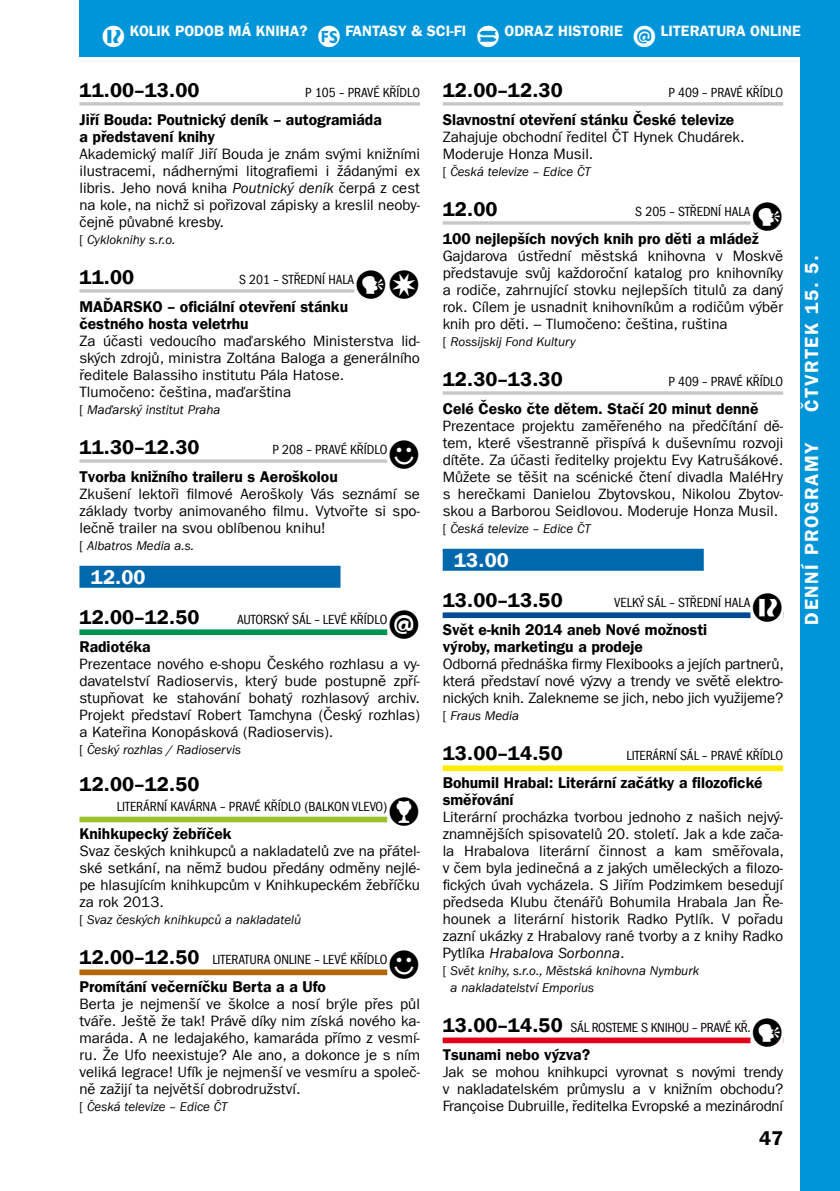
<style>
.page{position:relative;width:840px;height:1191px;background:#fff}
.page>*{position:absolute;margin:0;border:0;box-sizing:border-box;transform-origin:0 0}
.t1{font:20px "Franklin Gothic LT Com Dm";letter-spacing:.01em;color:#000}
.t2{font:20px "Franklin Gothic LT Com Dm";letter-spacing:.01em;color:#fff}
.t3{font:19px "Franklin Gothic LT Com Dm";letter-spacing:.08em;color:#fff}
.t4{font:15.6px/17px "Franklin Gothic LT Com Dm";color:#000}
.t5{font:15px/17px "Franklin Gothic LT Com";color:#000;text-align:justify}
.t6{font:15px "Franklin Gothic LT Com Dm";color:#fff}
.t7{font:condensed 13.6px "Franklin Gothic LT Com";letter-spacing:-.005em;color:#000}
.t8{font:italic 13px/17px "Franklin Gothic LT Com";color:#000}
.s1{font-family:"PIKTO"}
.s2{font-style:italic}
.s3{font-style:normal}
.s4{font-family:"PIKTO";font-stretch:normal;font-size:20px}
.s5{font-family:"Franklin Gothic LT Com Dm";font-stretch:normal;font-size:20px}
</style>
<div class="page">
<div style="left:79px;top:0;width:760px;height:57px;background:#0095d8"></div>
<div style="left:799px;top:0;width:40px;height:1191px;background:#0095d8"></div>
<hr style="left:79px;top:102px;width:341px;height:4px;background:#d1d2d3">
<svg style="left:79px;top:289px;width:275px;height:4px"></svg>
<svg style="left:79px;top:459px;width:308px;height:4px"></svg>
<div style="left:79px;top:566px;width:261px;height:22px;background:#0069ae"></div>
<div style="left:79px;top:629px;width:341px;height:6px;background:#009252"></div>
<div style="left:387px;top:627px;width:33px;height:10px;background:#fff"></div>
<div style="left:79px;top:816px;width:341px;height:6px;background:#9cc22b"></div>
<div style="left:387px;top:814px;width:33px;height:10px;background:#fff"></div>
<div style="left:79px;top:969px;width:341px;height:6px;background:#b26706"></div>
<div style="left:387px;top:967px;width:33px;height:10px;background:#fff"></div>
<hr style="left:442px;top:102px;width:340px;height:4px;background:#d1d2d3">
<svg style="left:442px;top:221px;width:308px;height:4px"></svg>
<svg style="left:442px;top:391px;width:340px;height:4px"></svg>
<div style="left:442px;top:549px;width:261px;height:22px;background:#0069ae"></div>
<div style="left:442px;top:612px;width:340px;height:6px;background:#004a99"></div>
<div style="left:750px;top:610px;width:32px;height:10px;background:#fff"></div>
<div style="left:442px;top:765px;width:340px;height:6px;background:#ffed00"></div>
<div style="left:442px;top:1037px;width:340px;height:6px;background:#e2001a"></div>
<div style="left:750px;top:1035px;width:32px;height:10px;background:#fff"></div>
<p class="t6" style="left:101px;top:22px;width:701px"><span class="s1">5</span> KOLIK PODOB MÁ KNIHA? <span class="s1">6</span> FANTASY &amp; SCI-FI <span class="s1">7</span> ODRAZ HISTORIE <span class="s1">8</span> LITERATURA ONLINE</p>
<h1 class="t1" style="left:79px;top:78px;width:122px">11.00–13.00</h1>
<p class="t7" style="left:305px;top:84px;width:116px">P 105 – PRAVÉ KŘÍDLO</p>
<p class="t4" style="left:79px;top:111px;width:304px">Jiří Bouda: Poutnický deník – autogramiáda a představení knihy</p>
<p class="t5" style="left:79px;top:145px;width:342px">Akademický malíř Jiří Bouda je znám svými knižními ilustracemi, nádhernými litografiemi i žádanými ex libris. Jeho nová kniha <span class="s2">Poutnický deník</span> čerpá z cest na kole, na nichž si pořizoval zápisky a kreslil neoby&shy;čejně půvabné kresby.</p>
<p class="t8" style="left:79px;top:231px;width:97px"><span class="s3">[</span> Cykloknihy s.r.o.</p>
<h1 class="t1" style="left:79px;top:265px;width:56px">11.00</h1>
<p class="t7" style="left:239px;top:271px;width:182px">S 201 – STŘEDNÍ HALA<span class="s4">31</span></p>
<p class="t4" style="left:79px;top:298px;width:270px">MAĎARSKO – oficiální otevření stánku čestného hosta veletrhu</p>
<p class="t5" style="left:79px;top:332px;width:342px;text-align:left">Za účasti vedoucího maďarského Ministerstva lid&shy;ských zdrojů, ministra Zoltána Baloga a generálního ředitele Balassiho institutu Pála Hatose.<br>Tlumočeno: čeština, maďarština</p>
<p class="t8" style="left:79px;top:401px;width:142px"><span class="s3">[</span> Maďarský institut Praha</p>
<h1 class="t1" style="left:79px;top:435px;width:122px">11.30–12.30</h1>
<p class="t7" style="left:272px;top:441px;width:149px">P 208 – PRAVÉ KŘÍDLO<span class="s4">2</span></p>
<p class="t4" style="left:79px;top:468px;width:260px">Tvorba knižního traileru s Aeroškolou</p>
<p class="t5" style="left:79px;top:485px;width:342px">Zkušení lektoři filmové Aeroškoly Vás seznámí se základy tvorby animovaného filmu. Vytvořte si spo&shy;lečně trailer na svou oblíbenou knihu!</p>
<p class="t8" style="left:79px;top:537px;width:116px"><span class="s3">[</span> Albatros Media a.s.</p>
<h1 class="t2" style="left:91px;top:565px;width:56px">12.00</h1>
<h1 class="t1" style="left:79px;top:605px;width:122px">12.00–12.50</h1>
<p class="t7" style="left:237px;top:611px;width:184px">AUTORSKÝ SÁL – LEVÉ KŘÍDLO<span class="s4">8</span></p>
<p class="t4" style="left:79px;top:638px;width:73px">Radiotéka</p>
<p class="t5" style="left:79px;top:655px;width:342px">Prezentace nového e-shopu Českého rozhlasu a vy&shy;davatelství Radioservis, který bude postupně zpří&shy;stupňovat ke stahování bohatý rozhlasový archiv.<br>Projekt představí Robert Tamchyna (Český rozhlas) a Kateřina Konopásková (Radioservis).</p>
<p class="t8" style="left:79px;top:741px;width:163px"><span class="s3">[</span> Český rozhlas / Radioservis</p>
<h1 class="t1" style="left:79px;top:772px;width:122px">12.00–12.50</h1>
<p class="t7" style="left:117px;top:799px;width:87px">LITERÁRNÍ KAVÁRNA</p>
<p class="t7" style="left:220px;top:799px;width:201px">– PRAVÉ KŘÍDLO (BALKON VLEVO)<span class="s4">4</span></p>
<p class="t4" style="left:79px;top:825px;width:154px">Knihkupecký žebříček</p>
<p class="t5" style="left:79px;top:842px;width:342px">Svaz českých knihkupců a nakladatelů zve na přátel&shy;ské setkání, na němž budou předány odměny nejlé&shy;pe hlasujícím knihkupcům v Knihkupeckém žebříčku za rok 2013.</p>
<p class="t8" style="left:79px;top:911px;width:223px"><span class="s3">[</span> Svaz českých knihkupců a nakladatelů</p>
<p class="t7" style="left:79px;top:951px;width:342px"><span class="s5">12.00–12.50</span> LITERATURA ONLINE – LEVÉ KŘÍDLO<span class="s4">2</span></p>
<p class="t4" style="left:79px;top:978px;width:248px">Promítání večerníčku Berta a a Ufo</p>
<p class="t5" style="left:79px;top:995px;width:342px">Berta je nejmenší ve školce a nosí brýle přes půl tváře. Ještě že tak! Právě díky nim získá nového ka&shy;maráda. A ne ledajakého, kamaráda přímo z vesmí&shy;ru. Že Ufo neexistuje? Ale ano, a dokonce je s ním veliká legrace! Ufík je nejmenší ve vesmíru a společ&shy;ně zažijí ta největší dobrodružství.</p>
<p class="t8" style="left:79px;top:1098px;width:150px"><span class="s3">[</span> Česká televize – Edice ČT</p>
<h1 class="t1" style="left:442px;top:78px;width:122px">12.00–12.30</h1>
<p class="t7" style="left:668px;top:84px;width:116px">P 409 – PRAVÉ KŘÍDLO</p>
<p class="t4" style="left:442px;top:111px;width:293px">Slavnostní otevření stánku České televize</p>
<p class="t5" style="left:442px;top:128px;width:303px">Zahajuje obchodní ředitel ČT Hynek Chudárek.<br>Moderuje Honza Musil.</p>
<p class="t8" style="left:442px;top:163px;width:150px"><span class="s3">[</span> Česká televize – Edice ČT</p>
<h1 class="t1" style="left:442px;top:197px;width:56px">12.00</h1>
<p class="t7" style="left:635px;top:203px;width:149px">S 205 – STŘEDNÍ HALA<span class="s4">3</span></p>
<p class="t4" style="left:442px;top:230px;width:317px">100 nejlepších nových knih pro děti a mládež</p>
<p class="t5" style="left:442px;top:247px;width:342px">Gajdarova ústřední městská knihovna v Moskvě představuje svůj každoroční katalog pro knihovníky a rodiče, zahrnující stovku nejlepších titulů za daný rok. Cílem je usnadnit knihovníkům a rodičům výběr knih pro děti. – Tlumočeno: čeština, ruština</p>
<p class="t8" style="left:442px;top:333px;width:134px"><span class="s3">[</span> Rossijskij Fond Kultury</p>
<h1 class="t1" style="left:442px;top:367px;width:122px">12.30–13.30</h1>
<p class="t7" style="left:668px;top:373px;width:116px">P 409 – PRAVÉ KŘÍDLO</p>
<p class="t4" style="left:442px;top:400px;width:317px">Celé Česko čte dětem. Stačí 20 minut denně</p>
<p class="t5" style="left:442px;top:417px;width:342px">Prezentace projektu zaměřeného na předčítání dě&shy;tem, které všestranně přispívá k duševnímu rozvoji dítěte. Za účasti ředitelky projektu Evy Katrušákové.<br>Můžete se těšit na scénické čtení divadla MaléHry s herečkami Danielou Zbytovskou, Nikolou Zbytov&shy;skou a Barborou Seidlovou. Moderuje Honza Musil.</p>
<p class="t8" style="left:442px;top:520px;width:150px"><span class="s3">[</span> Česká televize – Edice ČT</p>
<h1 class="t2" style="left:454px;top:548px;width:56px">13.00</h1>
<h1 class="t1" style="left:442px;top:588px;width:122px">13.00–13.50</h1>
<p class="t7" style="left:614px;top:594px;width:170px">VELKÝ SÁL – STŘEDNÍ HALA<span class="s4">5</span></p>
<p class="t4" style="left:442px;top:621px;width:266px">Svět e-knih 2014 aneb Nové možnosti výroby, marketingu a prodeje</p>
<p class="t5" style="left:442px;top:655px;width:342px">Odborná přednáška firmy Flexibooks a jejích partnerů, která představí nové výzvy a trendy ve světě elektro&shy;nických knih. Zalekneme se jich, nebo jich využijeme?</p>
<p class="t8" style="left:442px;top:707px;width:78px"><span class="s3">[</span> Fraus Media</p>
<h1 class="t1" style="left:442px;top:741px;width:122px">13.00–14.50</h1>
<p class="t7" style="left:626px;top:747px;width:158px">LITERÁRNÍ SÁL – PRAVÉ KŘÍDLO</p>
<p class="t4" style="left:442px;top:774px;width:321px">Bohumil Hrabal: Literární začátky a filozofické směřování</p>
<p class="t5" style="left:442px;top:808px;width:342px">Literární procházka tvorbou jednoho z našich nejvý&shy;znamnějších spisovatelů 20. století. Jak a kde zača&shy;la Hrabalova literární činnost a kam směřovala, v čem byla jedinečná a z jakých uměleckých a filozo&shy;fických úvah vycházela. S Jiřím Podzimkem besedují předseda Klubu čtenářů Bohumila Hrabala Jan Ře&shy;hounek a literární historik Radko Pytlík. V pořadu zazní ukázky z Hrabalovy rané tvorby a z knihy Radko Pytlíka <span class="s2">Hrabalova Sorbonna</span>.</p>
<p class="t8" style="left:450px;top:962px;width:250px;text-indent:-8px"><span class="s3">[</span> Svět knihy, s.r.o., Městská knihovna Nymburk a nakladatelství Emporius</p>
<p class="t7" style="left:442px;top:1019px;width:342px"><span class="s5">13.00–14.50</span> SÁL ROSTEME S KN IHOU – PRAVÉ KŘ.<span class="s4">3</span></p>
<p class="t4" style="left:442px;top:1046px;width:149px">Tsunami nebo výzva?</p>
<p class="t5" style="left:442px;top:1063px;width:342px">Jak se mohou knihkupci vyrovnat s novými trendy v nakladatelském průmyslu a v knižním obchodu?<br>Françoise Dubruille, ředitelka Evropské a mezinárodní</p>
<p class="t3" style="left:800px;top:412px;width:158px;rotate:-90deg">ČTVRTEK 15. 5.</p>
<p class="t3" style="left:800px;top:624px;width:183px;rotate:-90deg">DENNÍ PROGRAMY</p>
<h1 class="t1" style="left:758px;top:1126px;width:25px">47</h1>
</div>
